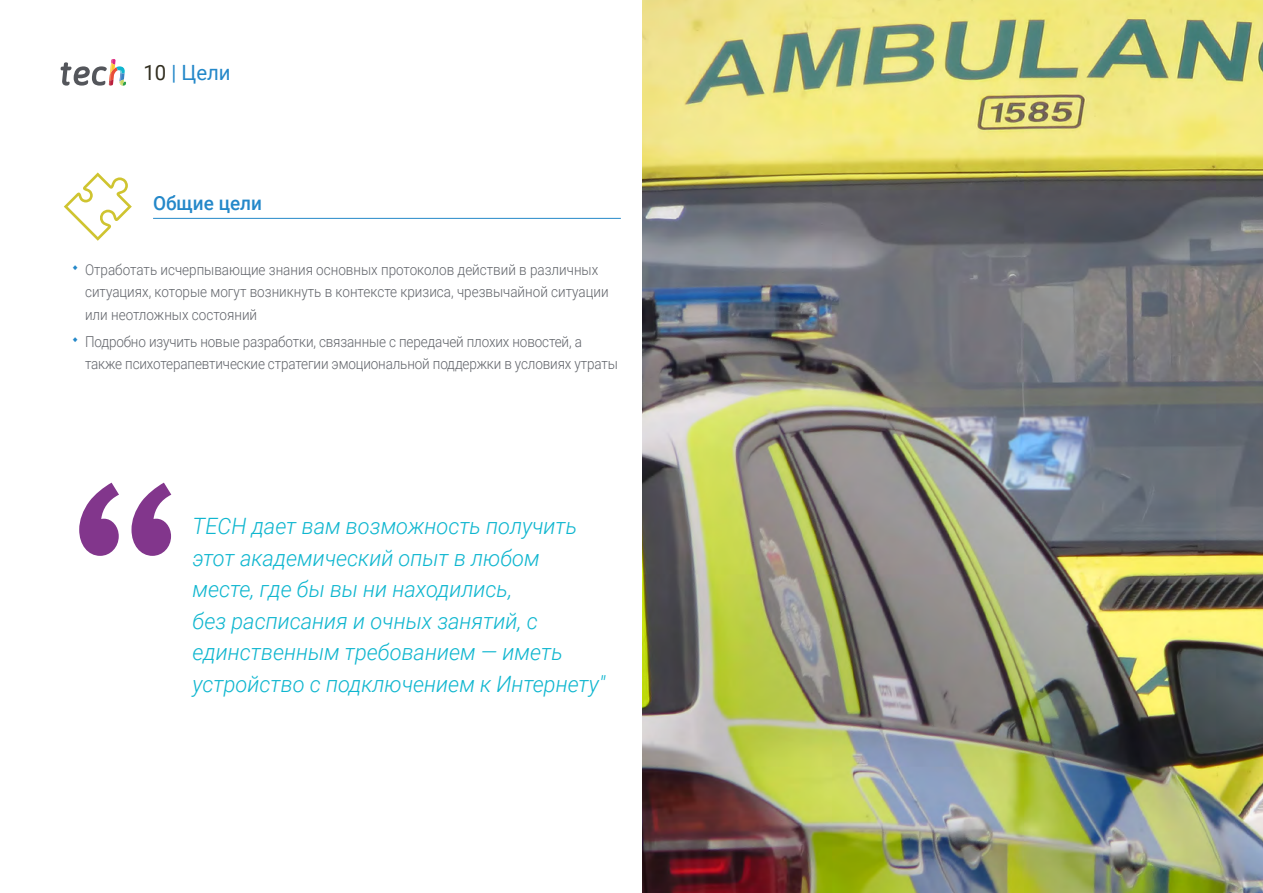
<style>
.page{position:relative;width:1263px;height:893px;background:#fff}
.page>*{position:absolute;margin:0;border:0;box-sizing:border-box;transform-origin:0 0}
.t1{font:italic 300 22.5px/31.5px "Roboto";color:#0fb6cf}
.t2{font:21px "Roboto";color:#2488c9}
.t3{font:500 19.5px "Roboto";color:#2488c9}
.t4{font:300 15px/22.5px "Roboto";letter-spacing:-.01em;color:#61646a;scale:.9 1}
.s1{color:#312e20}
</style>
<div class="page">
<hr style="left:153px;top:218px;width:468px;height:1px;background:#2488c9">
<svg style="left:64px;top:172px;width:68px;height:69px"></svg>
<img style="left:642px;top:0;width:621px;height:893px">
<svg style="left:61px;top:59px;width:65px;height:27px"></svg>
<svg style="left:79px;top:483px;width:92px;height:73px"></svg>
<h2 class="t2" style="left:144px;top:57px;width:89px"><span class="s1">10</span> | Цели</h2>
<h3 class="t3" style="left:153px;top:189px;width:110px">Общие цели</h3>
<p class="t4" style="left:85px;top:258px;width:583px">Отработать исчерпывающие знания основных протоколов действий в различных ситуациях, которые могут возникнуть в контексте кризиса, чрезвычайной ситуации или неотложных состояний</p>
<p class="t4" style="left:85px;top:329px;width:593px">Подробно изучить новые разработки, связанные с передачей плохих новостей, а также психотерапевтические стратегии эмоциональной поддержки в условиях утраты</p>
<h1 class="t1" style="left:193px;top:510px;width:414px">TECH дает вам возможность получить этот академический опыт в любом месте, где бы вы ни находились,<br>без расписания и очных занятий, с единственным требованием — иметь устройство с подключением к Интернету"</h1>
</div>
